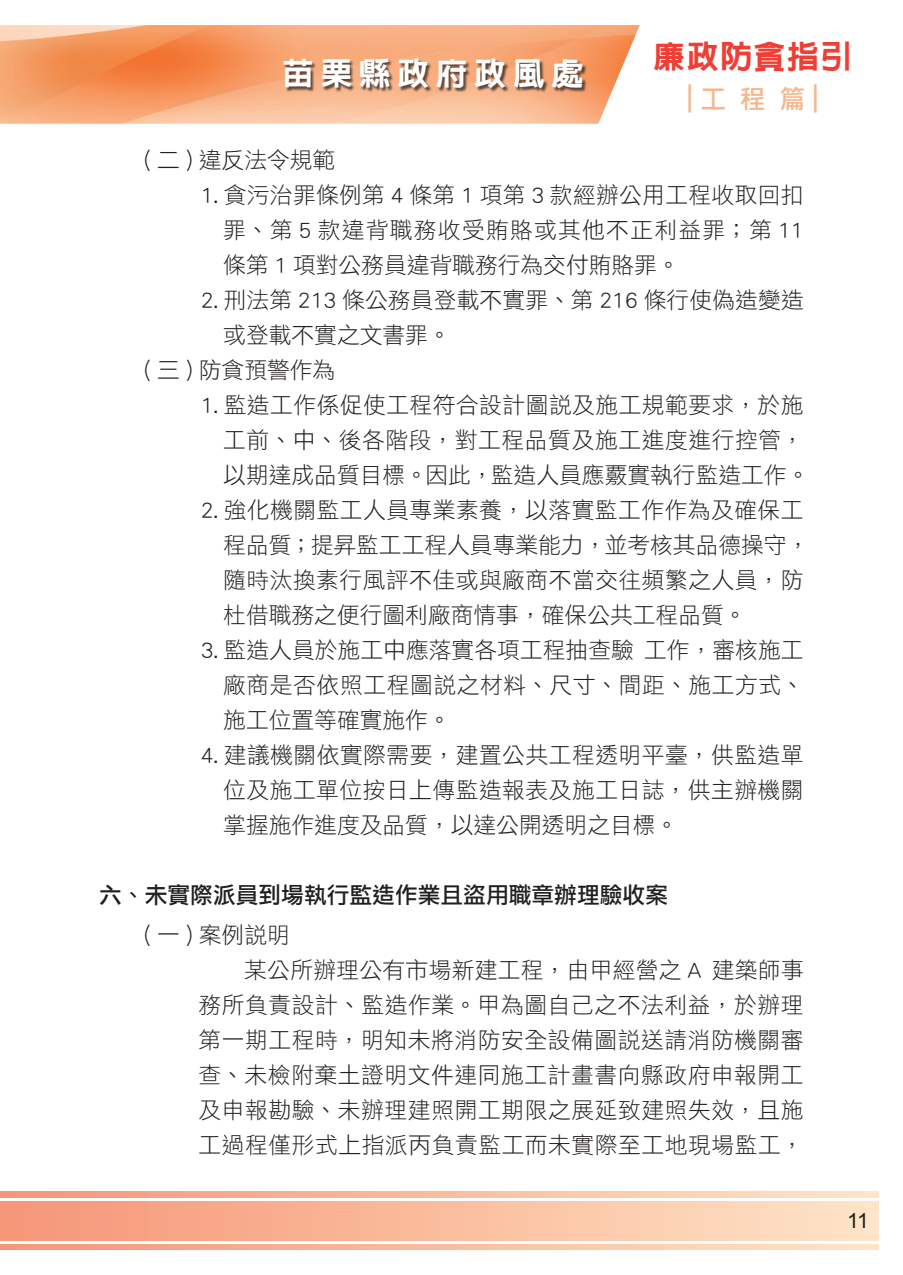
<style>
.page{position:relative;width:903px;height:1275px;background:#fff}
.page>*{position:absolute;margin:0;border:0;box-sizing:border-box;transform-origin:0 0}
.t1{font:31.5px "ID Hei Extra";letter-spacing:.22em;color:#fff}
.t2{font:31.5px "ID Hei Extra";letter-spacing:.06em;color:#ee3e35}
.t3{font:700 26.25px "Microsoft Jheng Hei";color:#f5b68d}
.t4{font:22.75px/35px "DF Li Hei Std W3";letter-spacing:.02em;color:#231f20;text-align:justify}
.t5{font:22.75px "DF Li Hei Std W5";color:#231f20}
.t6{font:22.75px "DF Li Hei Std W3";color:#231f20}
.t7{font:21px "Arial";color:#231f20}
</style>
<div class="page">
<div style="left:0;top:1201px;width:878px;height:39px;background:linear-gradient(to right,#f69576,#fee4c7)"></div>
<svg style="left:0;top:1244px;width:878px;height:6px"></svg>
<svg style="left:0;top:1192px;width:878px;height:5px"></svg>
<img style="left:0;top:25px;width:640px;height:99px">
<div style="left:284px;top:59px;width:303px;height:34px;background:#231f20;opacity:.75"></div>
<h1 class="t1" style="left:282px;top:58px;width:302px">苗栗縣政府政風處</h1>
<h1 class="t2" style="left:654px;top:41px;width:200px">廉政防貪指引</h1>
<p class="t3" style="left:686px;top:83px;width:135px">|工 程 篇|</p>
<p class="t4" style="left:144px;top:142px;width:193px">( 二 ) 違反法令規範</p>
<p class="t4" style="left:223px;top:177px;width:582px;text-indent:-22px">1. 貪污治罪條例第 4 條第 1 項第 3 款經辦公用工程收取回扣罪、第 5 款違背職務收受賄賂或其他不正利益罪；第 11條第 1 項對公務員違背職務行為交付賄賂罪。</p>
<p class="t4" style="left:201px;top:282px;width:604px">2. 刑法第 213 條公務員登載不實罪、第 216 條行使偽造變造</p>
<p class="t6" style="left:223px;top:323px;width:229px">或登載不實之文書罪。</p>
<p class="t4" style="left:144px;top:352px;width:193px">( 三 ) 防貪預警作為</p>
<p class="t4" style="left:223px;top:387px;width:588px;text-align:left;text-indent:-22px">1. 監造工作係促使工程符合設計圖說及施工規範要求，於施工前、中、後各階段，對工程品質及施工進度進行控管，以期達成品質目標。因此，監造人員應覈實執行監造工作。</p>
<p class="t4" style="left:223px;top:492px;width:588px;text-align:left;text-indent:-22px">2. 強化機關監工人員專業素養，以落實監工作作為及確保工程品質；提昇監工工程人員專業能力，並考核其品德操守，隨時汰換素行風評不佳或與廠商不當交往頻繁之人員，防杜借職務之便行圖利廠商情事，確保公共工程品質。</p>
<p class="t4" style="left:223px;top:632px;width:582px;text-indent:-22px">3. 監造人員於施工中應落實各項工程抽查驗 工作，審核施工廠商是否依照工程圖說之材料、尺寸、間距、施工方式、施工位置等確實施作。</p>
<p class="t4" style="left:223px;top:737px;width:582px;text-indent:-22px">4. 建議機關依實際需要，建置公共工程透明平臺，供監造單位及施工單位按日上傳監造報表及施工日誌，供主辦機關掌握施作進度及品質，以達公開透明之目標。</p>
<p class="t5" style="left:99px;top:883px;width:570px">六、未實際派員到場執行監造作業且盜用職章辦理驗收案</p>
<p class="t4" style="left:198px;top:917px;width:607px;text-align:left;text-indent:-55px">( 一 ) 案例說明<br>　　某公所辦理公有市場新建工程，由甲經營之 A 建築師事務所負責設計、監造作業。甲為圖自己之不法利益，於辦理第一期工程時，明知未將消防安全設備圖說送請消防機關審查、未檢附棄土證明文件連同施工計畫書向縣政府申報開工及申報勘驗、未辦理建照開工期限之展延致建照失效，且施工過程僅形式上指派丙負責監工而未實際至工地現場監工，</p>
<p class="t7" style="left:847px;top:1207px;width:23px">11</p>
</div>
